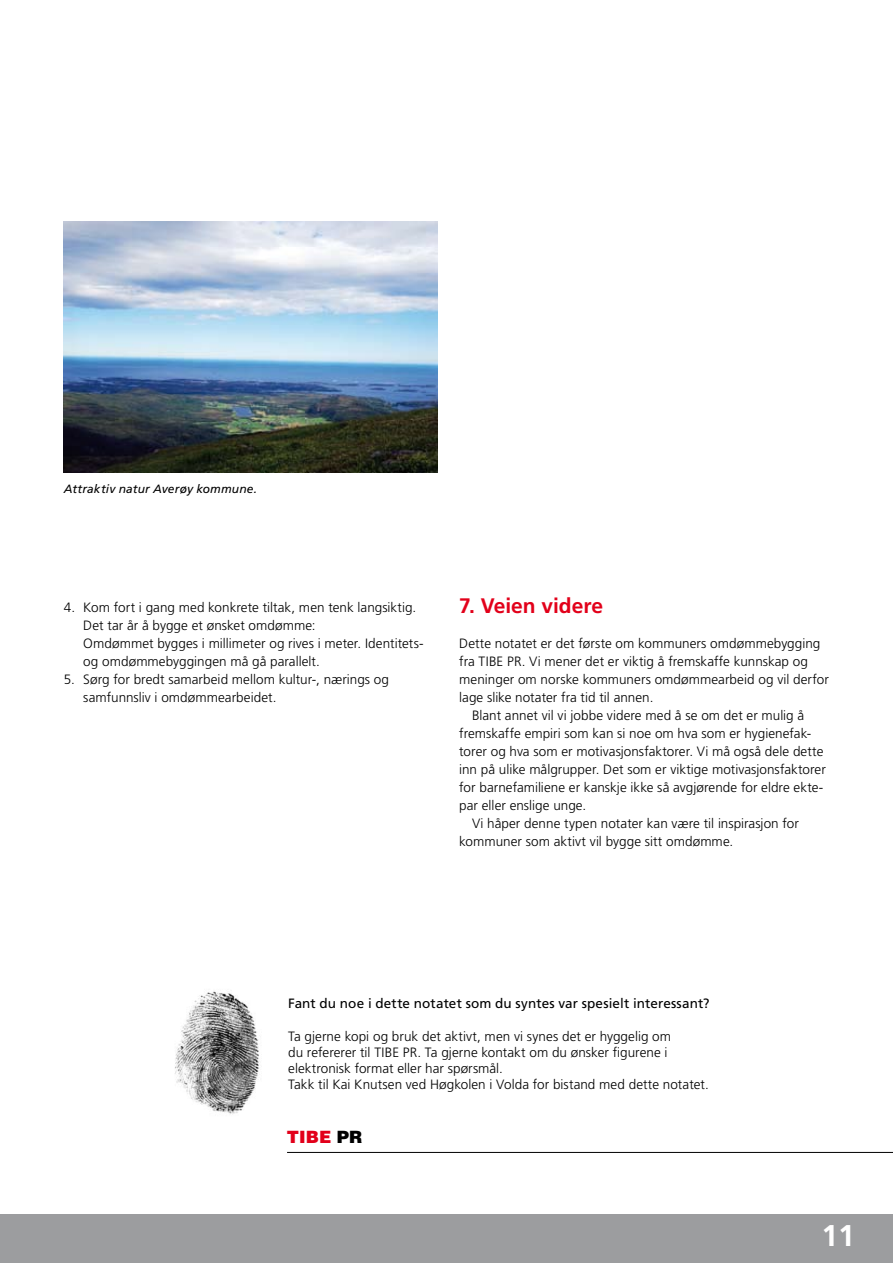
<style>
.page{position:relative;width:893px;height:1263px;background:#fff}
.page>*{position:absolute;margin:0;border:0;box-sizing:border-box;transform-origin:0 0}
.t1{font:700 30px "Frutiger";color:#fff}
.t2{font:700 21px "Frutiger";color:#e2001a}
.t3{font:300 16.95px "Helvetica";color:#000}
.t4{font:300 13.5px/18px "Frutiger";letter-spacing:.005em;color:#000}
.t5{font:13.5px "Frutiger";letter-spacing:.01em;color:#000}
.t6{font:italic 12px "Frutiger";letter-spacing:.01em;color:#000}
.s1{font-weight:900;color:#e2001a}
.s2{font-weight:900}
</style>
<div class="page">
<div style="left:0;top:1214px;width:893px;height:49px;background:#9c9d9f"></div>
<img style="left:64px;top:221px;width:373px;height:251px">
<hr style="left:287px;top:1152px;width:606px;height:1px;background:#000">
<img style="left:175px;top:991px;width:84px;height:123px">
<p class="t6" style="left:64px;top:482px;width:195px">Attraktiv natur Averøy kommune.</p>
<p class="t4" style="left:83px;top:598px;width:342px;text-indent:-19px">4. Kom fort i gang med konkrete tiltak, men tenk langsiktig.<br>Det tar år å bygge et ønsket omdømme:<br>Omdømmet bygges i millimeter og rives i meter. Identitets&shy;og omdømmebyggingen må gå parallelt.</p>
<p class="t4" style="left:83px;top:670px;width:307px;text-indent:-19px">5. Sørg for bredt samarbeid mellom kultur-, nærings og samfunnsliv i omdømmearbeidet.</p>
<h2 class="t2" style="left:459px;top:594px;width:145px">7. Veien videre</h2>
<p class="t4" style="left:459px;top:634px;width:363px">Dette notatet er det første om kommuners omdømmebygging</p>
<p class="t4" style="left:459px;top:652px;width:350px">fra TIBE PR. Vi mener det er viktig å fremskaffe kunnskap og</p>
<p class="t4" style="left:459px;top:670px;width:371px">meninger om norske kommuners omdømmearbeid og vil derfor</p>
<p class="t4" style="left:459px;top:688px;width:196px">lage slike notater fra tid til annen.</p>
<p class="t4" style="left:472px;top:706px;width:334px">Blant annet vil vi jobbe videre med å se om det er mulig å</p>
<p class="t4" style="left:459px;top:724px;width:353px">fremskaffe empiri som kan si noe om hva som er hygienefak-</p>
<p class="t4" style="left:459px;top:742px;width:366px">torer og hva som er motivasjonsfaktorer. Vi må også dele dette</p>
<p class="t4" style="left:459px;top:760px;width:368px">inn på ulike målgrupper. Det som er viktige motivasjonsfaktorer</p>
<p class="t4" style="left:459px;top:778px;width:366px">for barnefamiliene er kanskje ikke så avgjørende for eldre ekte-</p>
<p class="t4" style="left:459px;top:796px;width:128px">par eller enslige unge.</p>
<p class="t4" style="left:472px;top:814px;width:328px">Vi håper denne typen notater kan være til inspirasjon for</p>
<p class="t4" style="left:459px;top:832px;width:275px">kommuner som aktivt vil bygge sitt omdømme.</p>
<p class="t5" style="left:288px;top:996px;width:423px">Fant du noe i dette notatet som du syntes var spesielt interessant?</p>
<p class="t4" style="left:288px;top:1028px;width:422px;line-height:16.2px">Ta gjerne kopi og bruk det aktivt, men vi synes det er hyggelig om<br>du refererer til TIBE PR. Ta gjerne kontakt om du ønsker figurene i elektronisk format eller har spørsmål.<br>Takk til Kai Knutsen ved Høgkolen i Volda for bistand med dette notatet.</p>
<p class="t3" style="left:287px;top:1126px;width:138px"><span class="s1">TIBE</span> <span class="s2">PR</span> Bergen</p>
<h1 class="t1" style="left:821px;top:1218px;width:35px">11</h1>
</div>
